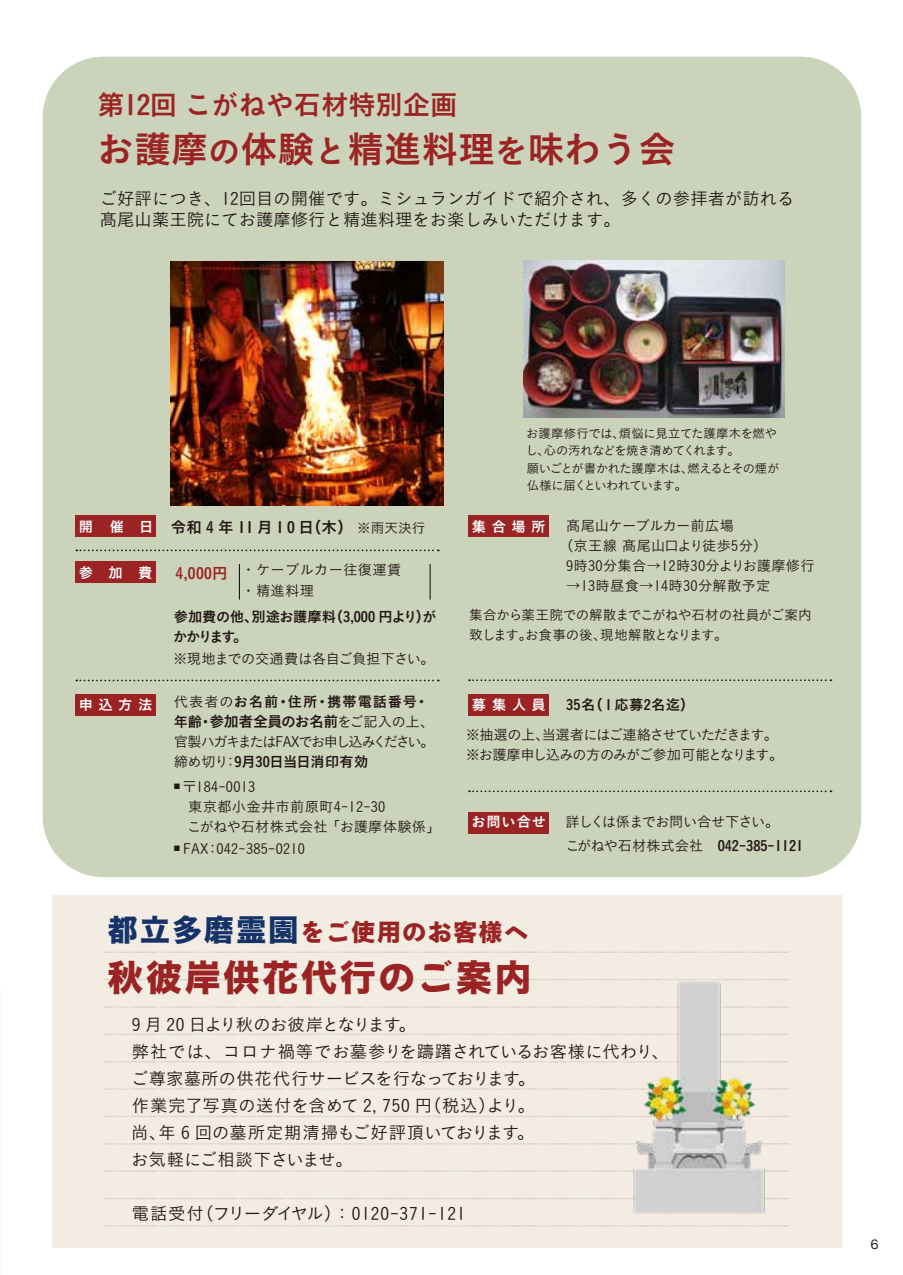
<style>
.page{position:relative;width:903px;height:1275px;background:#fff}
.page>*{position:absolute;margin:0;border:0;box-sizing:border-box;transform-origin:0 0}
.t1{font:36.93px "Koburina Go Std W6";color:#9b2323}
.t2{font:36.05px "Hira Sans Old Std N W8";letter-spacing:.08em;color:#9b2323}
.t3{font:27.3px "Koburina Go Std W6";color:#9b2323}
.t4{font:23.62px "Hira Sans Old Std N W8";letter-spacing:.08em;color:#9b2323}
.t5{font:17.32px/26.9px "Koburina Go Std W3";color:#221714;text-align:justify}
.t6{font:17.32px "Koburina Go Std W3";letter-spacing:.05em;color:#221714}
.t7{font:17.15px/27.1px "Koburina Go Std W3";letter-spacing:.005em;color:#221714}
.t8{font:15.58px "Koburina Go Std W6";color:#221714}
.t9{font:15.58px "Koburina Go Std W6";color:#9b2323}
.t10{font:14.88px "Koburina Go Std W6";letter-spacing:-.03em;color:#221714}
.t11{font:14.17px "Koburina Go Std W3";letter-spacing:.02em;color:#221714}
.t12{font:14.17px/19.8px "Koburina Go Std W3";letter-spacing:-.08em;color:#221714}
.t13{font:14.17px/19.8px "Koburina Go Std W6";letter-spacing:-.03em;color:#221714}
.t14{font:14.17px "Koburina Go Std W6";color:#221714}
.t15{font:14.17px "Koburina Go Std W6";letter-spacing:.385em;color:#fff}
.t16{font:14.17px "Koburina Go Std W3";letter-spacing:-.11em;color:#221714}
.t17{font:14.17px "Koburina Go Std W3";letter-spacing:-.03em;color:#221714}
.t18{font:14.17px "Koburina Go Std W6";letter-spacing:.065em;color:#221714}
.t19{font:14.17px "Koburina Go Std W6";letter-spacing:-.02em;color:#221714}
.t20{font:14.17px "Koburina Go Std W3";letter-spacing:-.06em;color:#221714}
.t21{font:14.17px "Koburina Go Std W3";letter-spacing:-.01em;color:#221714}
.t22{font:14.17px "Koburina Go Std W3";letter-spacing:-.035em;color:#221714}
.t23{font:14.17px "Koburina Go Std W6";letter-spacing:.02em;color:#221714}
.t24{font:13.65px/19.8px "Koburina Go Std W3";letter-spacing:-.025em;color:#221714}
.t25{font:12.42px/17.5px "Koburina Go Std W3";letter-spacing:-.045em;color:#221714}
.t26{font:12.25px "Hira Kaku Std W4";color:#221714}
.s1{font-size:32.38px}
.s2{font-family:"Koburina Go Std W3";font-size:13.65px}
.s3{font-family:"Koburina Go Std W3"}
.s4{font-size:14.17px}
.s5{font-family:"Koburina Go Std W3";font-size:14.17px}
.s6{font-size:29.75px;color:#16326b}
.s7{font-size:17.32px}
</style>
<div class="page">
<div style="left:43px;top:57px;width:818px;height:820px;background:#cbd3bb;border-radius:61px"></div>
<img style="left:171px;top:262px;width:272px;height:243px">
<img style="left:626px;top:977px;width:145px;height:242px">
<div style="left:76px;top:515px;width:80px;height:22px;background:#9b2323"></div>
<div style="left:468px;top:515px;width:81px;height:22px;background:#9b2323"></div>
<div style="left:468px;top:812px;width:81px;height:22px;background:#9b2323"></div>
<div style="left:76px;top:561px;width:80px;height:22px;background:#9b2323"></div>
<hr style="left:239px;top:564px;width:1px;height:36px;background:#080103">
<hr style="left:430px;top:564px;width:1px;height:36px;background:#080103">
<svg style="left:76px;top:680px;width:363px;height:1px"></svg>
<svg style="left:76px;top:549px;width:363px;height:2px"></svg>
<svg style="left:469px;top:679px;width:362px;height:2px"></svg>
<svg style="left:469px;top:790px;width:362px;height:2px"></svg>
<div style="left:468px;top:694px;width:81px;height:22px;background:#9b2323"></div>
<div style="left:76px;top:694px;width:80px;height:22px;background:#9b2323"></div>
<img style="left:523px;top:261px;width:261px;height:156px">
<h3 class="t3" style="left:97px;top:84px;width:362px">第12回 こがねや石材特別企画</h3>
<h1 class="t1" style="left:97px;top:121px;width:580px">お護摩<span class="s1">の</span>体験<span class="s1">と</span>精進料理<span class="s1">を</span>味わう会</h1>
<p class="t5" style="left:100px;top:188px;width:696px;line-height:20.8px">ご好評につき、12回目の開催です。ミシュランガイドで紹介され、多くの参拝者が訪れる髙尾山薬王院にてお護摩修行と精進料理をお楽しみいただけます。</p>
<p class="t15" style="left:79px;top:515px;width:76px">開催日</p>
<p class="t15" style="left:79px;top:562px;width:75px">参加費</p>
<p class="t15" style="left:79px;top:694px;width:75px">申込方法</p>
<p class="t8" style="left:171px;top:515px;width:256px">令和 4 年 11 月 1 0 日（木） <span class="s2">※雨天決行</span></p>
<p class="t9" style="left:176px;top:561px;width:53px">4,000円</p>
<p class="t11" style="left:241px;top:559px;width:161px">・ケーブルカー往復運賃</p>
<p class="t21" style="left:242px;top:580px;width:74px">・精進料理</p>
<p class="t13" style="left:173px;top:607px;width:265px">参加費の他、別途お護摩料（3,000 円より）がかかります。</p>
<p class="t17" style="left:173px;top:648px;width:263px">※現地までの交通費は各自ご負担下さい。</p>
<p class="t18" style="left:174px;top:691px;width:256px"><span class="s3">代表者の</span>お名前・住所・携帯電話番号・</p>
<p class="t10" style="left:174px;top:710px;width:262px"><span class="s4">年齢・</span>参加者全員のお名前<span class="s5">をご記入の上、</span></p>
<p class="t16" style="left:174px;top:731px;width:262px">官製ハガキまたはFAXでお申し込みください。</p>
<p class="t19" style="left:174px;top:751px;width:196px"><span class="s3">締め切り：</span>9月30日当日消印有効</p>
<p class="t21" style="left:174px;top:776px;width:83px"><sup>■</sup> 〒184-0013</p>
<p class="t11" style="left:174px;top:796px;width:213px">　東京都小金井市前原町4-12-30</p>
<p class="t11" style="left:187px;top:815px;width:255px">こがねや石材株式会社「お護摩体験係」</p>
<p class="t11" style="left:174px;top:838px;width:133px"><sup>■</sup> FAX：042-385-0210</p>
<p class="t25" style="left:525px;top:424px;width:255px">お護摩修行では、煩悩に見立てた護摩木を燃やし、心の汚れなどを焼き清めてくれます。<br>願いごとが書かれた護摩木は、燃えるとその煙が仏様に届くといわれています。</p>
<p class="t15" style="left:472px;top:515px;width:75px">集合場所</p>
<p class="t22" style="left:566px;top:515px;width:169px">髙尾山ケーブルカー前広場</p>
<p class="t11" style="left:559px;top:535px;width:210px">（京王線 髙尾山口より徒歩5分）</p>
<p class="t11" style="left:566px;top:555px;width:250px">9時30分集合→12時30分よりお護摩修行</p>
<p class="t11" style="left:566px;top:575px;width:206px">→13時昼食→14時30分解散予定</p>
<p class="t24" style="left:469px;top:604px;width:344px">集合から薬王院での解散までこがねや石材の社員がご案内致します。お食事の後、現地解散となります。</p>
<p class="t23" style="left:566px;top:694px;width:130px">35名（１応募2名迄）</p>
<p class="t12" style="left:466px;top:724px;width:319px">※抽選の上、当選者にはご連絡させていただきます。※お護摩申し込みの方のみがご参加可能となります。</p>
<p class="t15" style="left:472px;top:694px;width:75px">募集人員</p>
<p class="t15" style="left:471px;top:811px;width:76px">お問い合せ</p>
<p class="t20" style="left:565px;top:811px;width:215px">詳しくは係までお問い合せ下さい。</p>
<p class="t14" style="left:565px;top:835px;width:239px"><span class="s3">こがねや石材株式会社　</span>042-385-1121</p>
<h3 class="t4" style="left:108px;top:919px;width:421px"><span class="s6">都立多磨霊園</span>をご使用のお客様へ</h3>
<h2 class="t2" style="left:107px;top:957px;width:425px">秋彼岸供花代行のご案内</h2>
<p class="t7" style="left:131px;top:1010px;width:539px"><span class="s7">9 月 20 日より</span>秋のお彼岸となります。<br>弊社では、コロナ禍等でお墓参りを躊躇されているお客様に代わり、ご尊家墓所の供花代行サービスを行なっております。</p>
<p class="t5" style="left:131px;top:1091px;width:406px">作業完了写真の送付を含めて 2，750 円（税込）より。尚、年 6 回の墓所定期清掃もご好評頂いております。お気軽にご相談下さいませ。</p>
<p class="t6" style="left:132px;top:1200px;width:335px">電話受付（フリーダイヤル）：0120-371-121</p>
<p class="t26" style="left:870px;top:1235px;width:10px">6</p>
</div>
